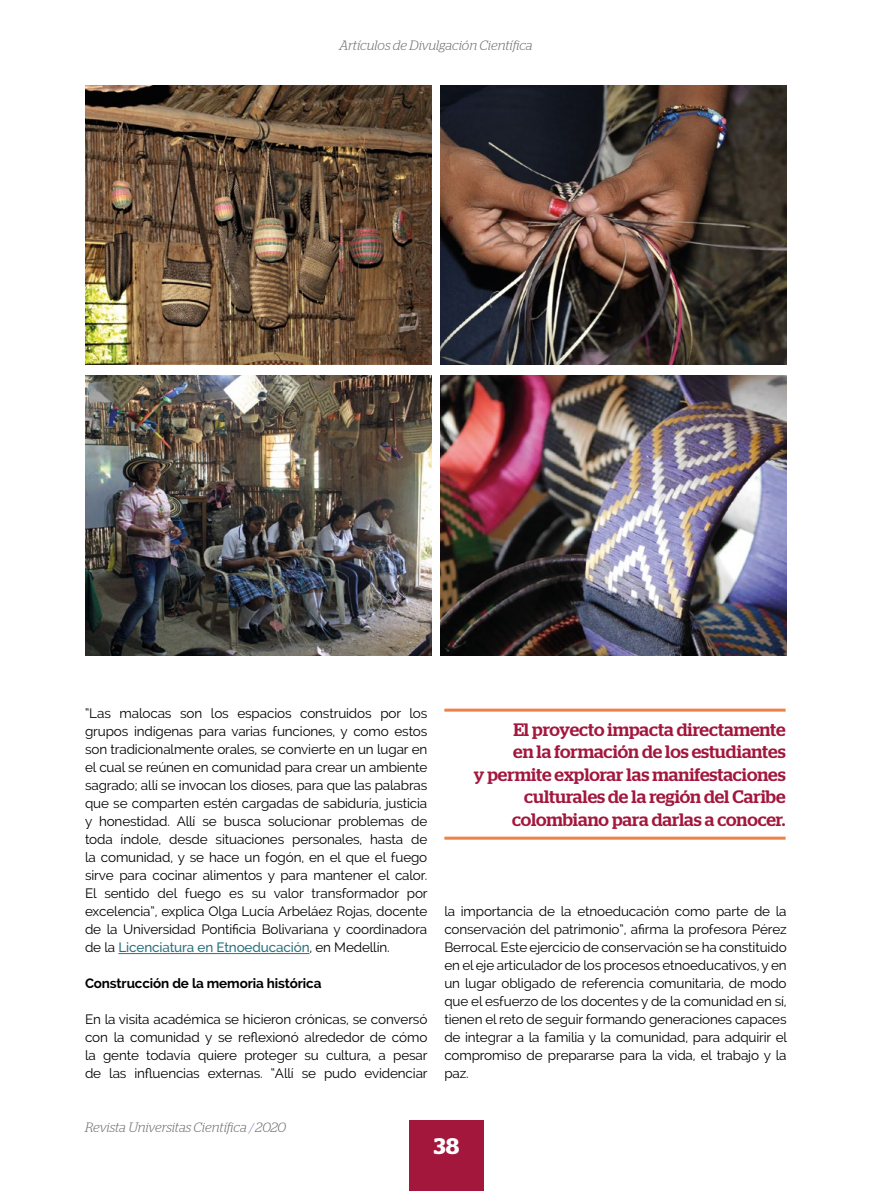
<style>
.page{position:relative;width:893px;height:1191px;background:#fff}
.page>*{position:absolute;margin:0;border:0;box-sizing:border-box;transform-origin:0 0}
.t1{font:600 22.5px "Stag";color:#fff}
.t2{font:500 18px/22.5px "Stag";color:#a3173d;text-align:right}
.t3{font:13.5px/18px "Raleway";letter-spacing:-.01em;color:#000;text-align:justify}
.t4{font:italic 300 13.5px "Stag";letter-spacing:-.005em;color:#706f6f}
.t5{font:700 13.5px "Raleway";letter-spacing:-.01em;color:#000}
.s1{font-weight:500;color:#2b727e}
.s2{color:#8a8ac3}
</style>
<div class="page">
<div style="left:409px;top:1120px;width:75px;height:71px;background:#a3173d"></div>
<hr style="left:118px;top:953px;width:192px;height:1px;background:#2b727e">
<img style="left:85px;top:85px;width:347px;height:280px">
<img style="left:440px;top:85px;width:347px;height:280px">
<img style="left:440px;top:375px;width:347px;height:280px">
<img style="left:85px;top:375px;width:347px;height:280px">
<hr style="left:444px;top:708px;width:342px;height:3px;background:#f08046">
<hr style="left:444px;top:836px;width:342px;height:3px;background:#f08046">
<p class="t4" style="left:339px;top:37px;width:195px">Artículos de Divulgación Científica</p>
<p class="t3" style="left:85px;top:704px;width:344px">“Las malocas son los espacios construidos por los grupos indígenas para varias funciones, y como estos son tradicionalmente orales, se convierte en un lugar en el cual se reúnen en comunidad para crear un ambiente sagrado; allí se invocan los dioses, para que las palabras que se comparten estén cargadas de sabiduría, justicia y honestidad. Allí se busca solucionar problemas de toda índole, desde situaciones personales, hasta de la comunidad, y se hace un fogón, en el que el fuego sirve para cocinar alimentos y para mantener el calor.<br>El sentido del fuego es su valor transformador por excelencia”, explica Olga Lucía Arbeláez Rojas, docente de la Universidad Pontificia Bolivariana y coordinadora de la <span class="s1">Licenciatura en Etnoeducación</span>, en Medellín.</p>
<p class="t5" style="left:85px;top:975px;width:238px">Construcción de la memoria histórica</p>
<p class="t3" style="left:85px;top:1010px;width:344px">En la visita académica se hicieron crónicas, se conversó con la comunidad y se reflexionó alrededor de cómo la gente todavía quiere proteger su cultura, a pesar de las influencias externas. “Allí se pudo evidenciar</p>
<p class="t4" style="left:85px;top:1119px;width:202px">Revista Universitas Científica <span class="s2">/</span> 2020</p>
<h2 class="t2" style="left:474px;top:718px;width:313px">El proyecto impacta directamente<br>en la formación de los estudiantes<br>y permite explorar las manifestaciones culturales de la región del Caribe colombiano para darlas a conocer.</h2>
<p class="t3" style="left:444px;top:902px;width:344px">la importancia de la etnoeducación como parte de la conservación del patrimonio”, afirma la profesora Pérez Berrocal. Este ejercicio de conservación se ha constituido en el eje articulador de los procesos etnoeducativos, y en un lugar obligado de referencia comunitaria, de modo que el esfuerzo de los docentes y de la comunidad en sí, tienen el reto de seguir formando generaciones capaces de integrar a la familia y la comunidad, para adquirir el compromiso de prepararse para la vida, el trabajo y la paz.</p>
<h1 class="t1" style="left:434px;top:1132px;width:27px">38</h1>
</div>
